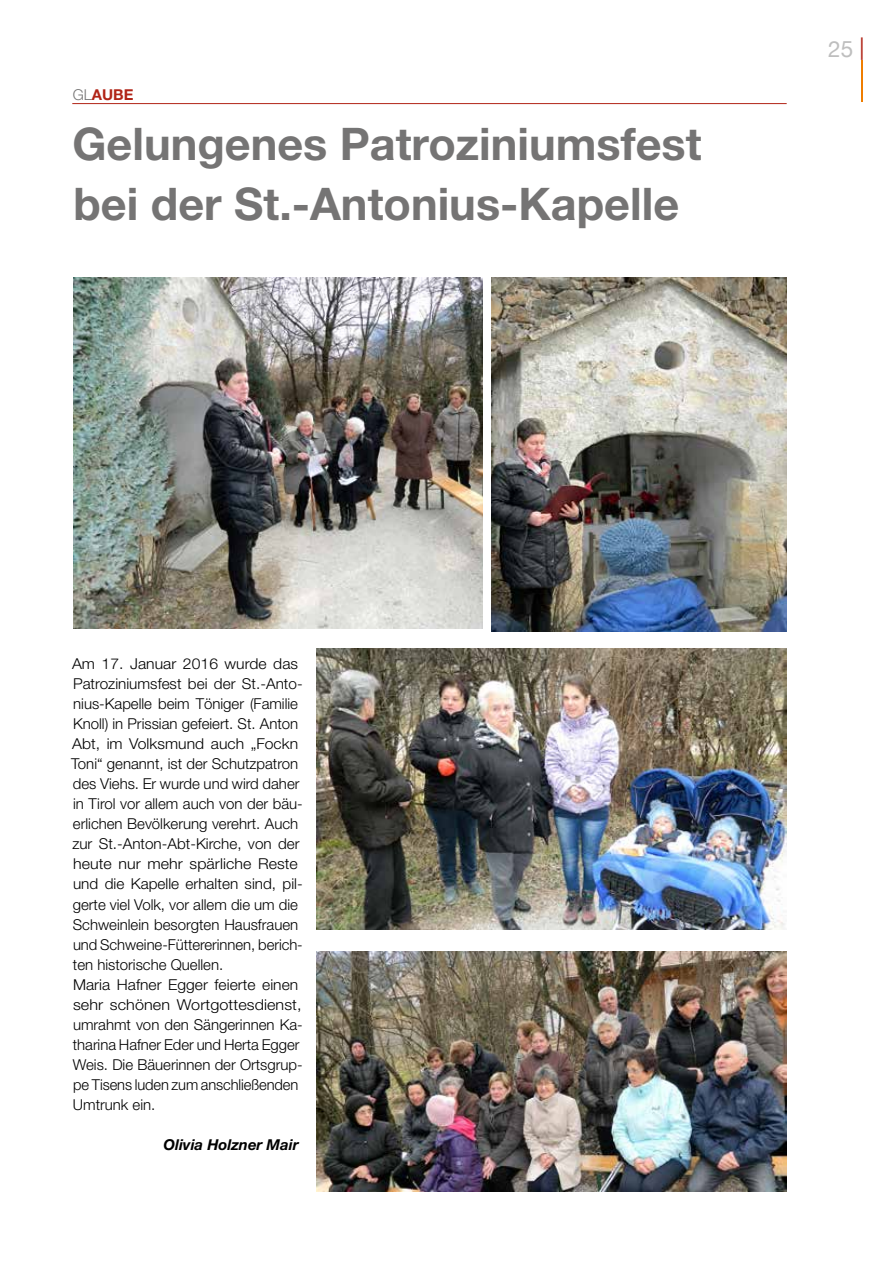
<style>
.page{position:relative;width:893px;height:1263px;background:#fff}
.page>*{position:absolute;margin:0;border:0;box-sizing:border-box;transform-origin:0 0}
.t1{font:700 45px/60px "Helvetica Neue";color:#757474}
.t2{font:22.5px "Helvetica Neue";color:#bebebe}
.t3{font:300 15px/20.1px "Helvetica Neue";color:#000;scale:1.05 1}
.t4{font:italic 700 15px "Helvetica Neue";color:#000}
.t5{font:700 15px "Helvetica Neue";color:#b12417}
.s1{font-weight:300;color:#757474}
.s2{color:#b12417}
</style>
<div class="page">
<hr style="left:861px;top:60px;width:2px;height:42px;background:#ef7d00">
<hr style="left:72px;top:103px;width:715px;height:1px;background:#b12417">
<img style="left:74px;top:277px;width:409px;height:351px">
<img style="left:316px;top:952px;width:471px;height:239px">
<img style="left:491px;top:277px;width:296px;height:354px">
<img style="left:316px;top:648px;width:471px;height:281px">
<p class="t5" style="left:73px;top:85px;width:62px"><span class="s1">GL</span>AUBE</p>
<h1 class="t1" style="left:72px;top:113px;width:631px">Gelungenes Patroziniumsfest bei der St.-Antonius-Kapelle</h1>
<h2 class="t2" style="left:828px;top:32px;width:38px">25 <span class="s2">|</span></h2>
<p class="t3" style="left:71px;top:653px;width:222px">Am 17. Januar 2016 wurde das Patroziniumsfest bei der St.-Anto&shy;nius-Kapelle beim Töniger (Familie Knoll) in Prissian gefeiert. St. Anton Abt, im Volksmund auch „Fockn Toni“ genannt, ist der Schutzpatron des Viehs. Er wurde und wird daher in Tirol vor allem auch von der bäu&shy;erlichen Bevölkerung verehrt. Auch zur St.-Anton-Abt-Kirche, von der heute nur mehr spärliche Reste und die Kapelle erhalten sind, pil&shy;gerte viel Volk, vor allem die um die Schweinlein besorgten Hausfrauen und Schweine-Füttererinnen, berich&shy;ten historische Quellen.<br>Maria Hafner Egger feierte einen sehr schönen Wortgottesdienst, umrahmt von den Sängerinnen Ka&shy;tharina Hafner Eder und Herta Egger Weis. Die Bäuerinnen der Ortsgrup&shy;pe Tisens luden zum anschließenden Umtrunk ein.</p>
<p class="t4" style="left:164px;top:1136px;width:137px">Olivia Holzner Mair</p>
</div>
